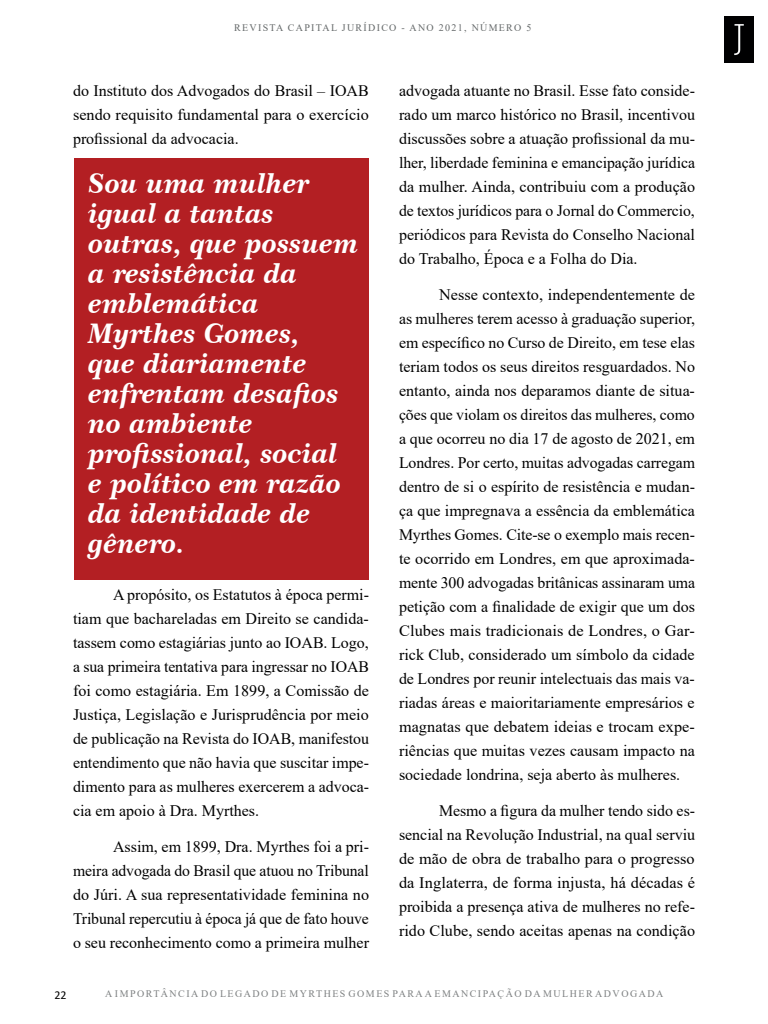
<style>
.page{position:relative;width:768px;height:1024px;background:#fff}
.page>*{position:absolute;margin:0;border:0;box-sizing:border-box;transform-origin:0 0}
.t1{font:27px/30px "Century 751 BT Bold Italic B";color:#fff}
.t2{font:16px/24px "Times New Roman";color:#000001;text-align:justify}
.t3{font:12px "Calibri";color:#000001}
.t4{font:10px "Times New Roman";letter-spacing:.145em;color:#7d8081}
.t5{font:10px "Times New Roman";letter-spacing:.13em;color:#65696a}
</style>
<div class="page">
<img style="left:724px;top:16px;width:30px;height:47px">
<div style="left:74px;top:158px;width:295px;height:422px;background:#b31f23"></div>
<p class="t5" style="left:234px;top:20px;width:299px">REVISTA CAPITAL JURÍDICO - ANO 2021, NÚMERO 5</p>
<p class="t2" style="left:73px;top:78px;width:297px">do Instituto dos Advogados do Brasil – IOAB sendo requisito fundamental para o exercício profissional da advocacia.</p>
<h1 class="t1" style="left:88px;top:168px;width:272px">Sou uma mulher igual a tantas outras, que possuem a resistência da emblemática<br>Myrthes Gomes,<br>que diariamente enfrentam desafios no ambiente profissional, social<br>e político em razão da identidade de gênero.</h1>
<p class="t2" style="left:73px;top:582px;width:298px;text-indent:40px">A propósito, os Estatutos à época permi&shy;tiam que bachareladas em Direito se candida&shy;tassem como estagiárias junto ao IOAB. Logo, a sua primeira tentativa para ingressar no IOAB foi como estagiária. Em 1899, a Comissão de Justiça, Legislação e Jurisprudência por meio de publicação na Revista do IOAB, manifestou entendimento que não havia que suscitar impe&shy;dimento para as mulheres exercerem a advoca&shy;cia em apoio à Dra. Myrthes.</p>
<p class="t2" style="left:73px;top:834px;width:298px;text-indent:40px">Assim, em 1899, Dra. Myrthes foi a pri&shy;meira advogada do Brasil que atuou no Tribunal do Júri. A sua representatividade feminina no Tribunal repercutiu à época já que de fato houve o seu reconhecimento como a primeira mulher</p>
<p class="t2" style="left:399px;top:78px;width:298px">advogada atuante no Brasil. Esse fato conside&shy;rado um marco histórico no Brasil, incentivou discussões sobre a atuação profissional da mu&shy;lher, liberdade feminina e emancipação jurídica da mulher. Ainda, contribuiu com a produção de textos jurídicos para o Jornal do Commercio, periódicos para Revista do Conselho Nacional do Trabalho, Época e a Folha do Dia.</p>
<p class="t2" style="left:399px;top:282px;width:298px;text-indent:40px">Nesse contexto, independentemente de as mulheres terem acesso à graduação superior, em específico no Curso de Direito, em tese elas teriam todos os seus direitos resguardados. No entanto, ainda nos deparamos diante de situa&shy;ções que violam os direitos das mulheres, como a que ocorreu no dia 17 de agosto de 2021, em Londres. Por certo, muitas advogadas carregam dentro de si o espírito de resistência e mudan&shy;ça que impregnava a essência da emblemática Myrthes Gomes. Cite-se o exemplo mais recen&shy;te ocorrido em Londres, em que aproximada&shy;mente 300 advogadas britânicas assinaram uma petição com a finalidade de exigir que um dos Clubes mais tradicionais de Londres, o Gar&shy;rick Club, considerado um símbolo da cidade de Londres por reunir intelectuais das mais va&shy;riadas áreas e maioritariamente empresários e magnatas que debatem ideias e trocam expe&shy;riências que muitas vezes causam impacto na sociedade londrina, seja aberto às mulheres.</p>
<p class="t2" style="left:399px;top:798px;width:298px;text-indent:40px">Mesmo a figura da mulher tendo sido es&shy;sencial na Revolução Industrial, na qual serviu de mão de obra de trabalho para o progresso da Inglaterra, de forma injusta, há décadas é proibida a presença ativa de mulheres no refe&shy;rido Clube, sendo aceitas apenas na condição</p>
<p class="t3" style="left:55px;top:987px;width:14px">22</p>
<p class="t4" style="left:105px;top:987px;width:19px">A import</p>
<p class="t4" style="left:161px;top:987px;width:17px">ância</p>
<p class="t4" style="left:201px;top:987px;width:28px">do legado</p>
<p class="t4" style="left:272px;top:987px;width:46px">de Myrthes</p>
<p class="t4" style="left:349px;top:987px;width:18px">Gomes</p>
<p class="t4" style="left:393px;top:987px;width:9px">para</p>
<p class="t4" style="left:425px;top:987px;width:19px">a emancipa</p>
<p class="t4" style="left:498px;top:987px;width:55px">ção da mulher</p>
<p class="t4" style="left:595px;top:987px;width:10px">advogada</p>
</div>
